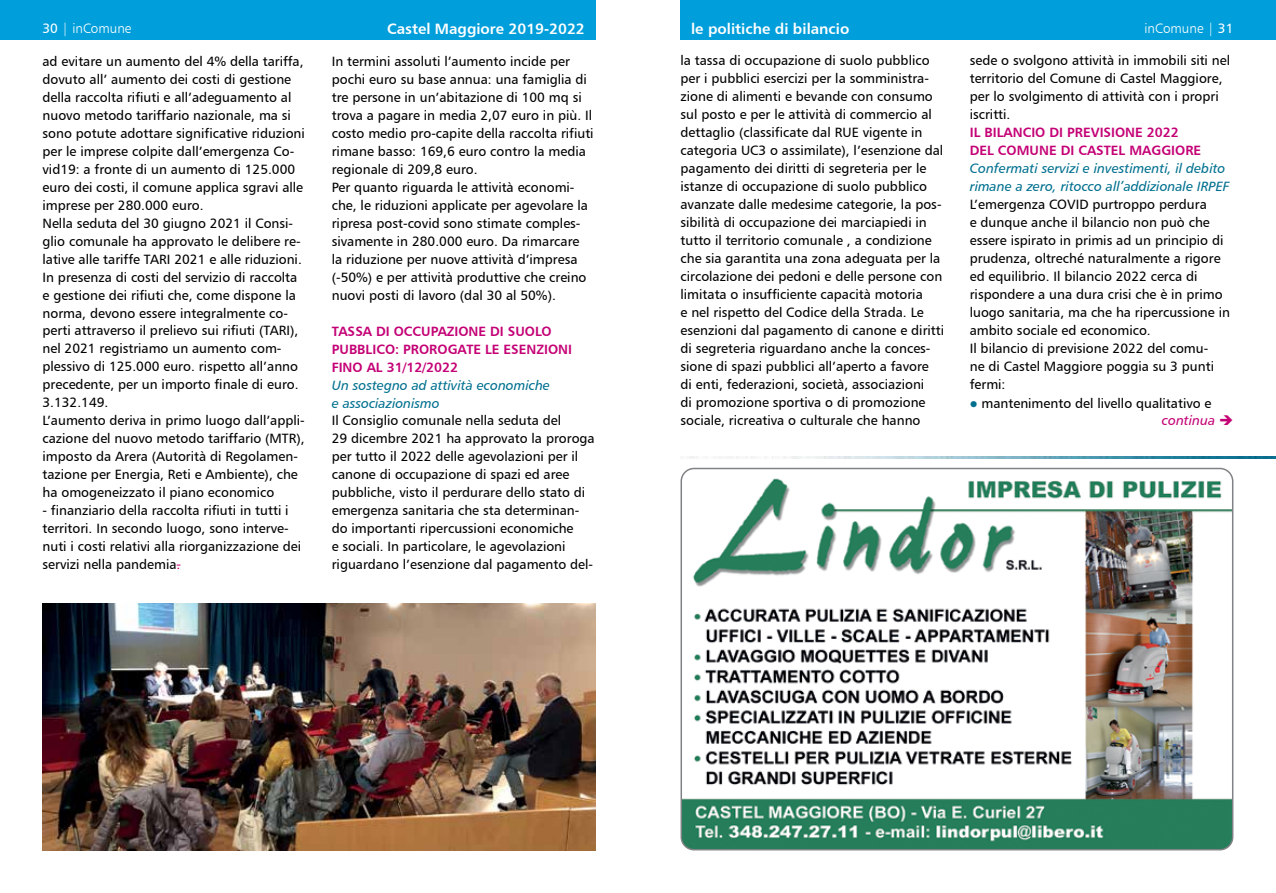
<style>
.page{position:relative;width:1276px;height:893px;background:#fff}
.page>*{position:absolute;margin:0;border:0;box-sizing:border-box;transform-origin:0 0}
.t1{font:15px "Humanist 777 BT Bold B";color:#fff}
.t2{font:13.5px/18px "Humanist 777 BT Roman B";color:#000}
.t3{font:13.5px/18px "Humanist 777 BT Italic B";color:#00708f}
.t4{font:13.5px/18px "Humanist 777 BT Bold B";color:#c40075}
.t5{font:13.5px "Humanist 777 BT Light B";color:#fff}
.t6{font:13.5px "Humanist 777 BT Italic B";color:#c40075}
.s1{font-family:"Humanist 777 BT Roman B"}
.s2{color:#c40075}
.s3{color:#00708f}
</style>
<div class="page">
<img style="left:689px;top:456px;width:587px;height:2px">
<img style="left:683px;top:468px;width:549px;height:382px">
<div style="left:680px;top:468px;width:553px;height:382px;border:2px solid #808285;border-radius:13px"></div>
<div style="left:680px;top:0;width:596px;height:39px;background:#009fdb"></div>
<div style="left:0;top:0;width:595px;height:39px;background:#009fdb"></div>
<img style="left:43px;top:604px;width:552px;height:246px">
<p class="t5" style="left:43px;top:20px;width:90px"><span class="s1">30</span> | inComune</p>
<p class="t5" style="left:1144px;top:20px;width:90px">inComune | <span class="s1">31</span></p>
<p class="t2" style="left:43px;top:52px;width:264px">ad evitare un aumento del 4% della tariffa, dovuto all’ aumento dei costi di gestione della raccolta rifiuti e all’adeguamento al nuovo metodo tariffario nazionale, ma si sono potute adottare significative riduzioni per le imprese colpite dall’emergenza Co&shy;vid19: a fronte di un aumento di 125.000 euro dei costi, il comune applica sgravi alle imprese per 280.000 euro.<br>Nella seduta del 30 giugno 2021 il Consi&shy;glio comunale ha approvato le delibere re&shy;lative alle tariffe TARI 2021 e alle riduzioni.<br>In presenza di costi del servizio di raccolta e gestione dei rifiuti che, come dispone la norma, devono essere integralmente co&shy;perti attraverso il prelievo sui rifiuti (TARI), nel 2021 registriamo un aumento com&shy;plessivo di 125.000 euro. rispetto all’anno precedente, per un importo finale di euro.<br>3.132.149.<br>L’aumento deriva in primo luogo dall’appli&shy;cazione del nuovo metodo tariffario (MTR), imposto da Arera (Autorità di Regolamen&shy;tazione per Energia, Reti e Ambiente), che ha omogeneizzato il piano economico</p>
<p class="t2" style="left:43px;top:501px;width:260px">- finanziario della raccolta rifiuti in tutti i territori. In secondo luogo, sono interve&shy;nuti i costi relativi alla riorganizzazione dei servizi nella pandemia<span class="s2">.</span></p>
<p class="t1" style="left:387px;top:19px;width:199px">Castel Maggiore 2019-2022</p>
<p class="t1" style="left:691px;top:19px;width:160px">le politiche di bilancio</p>
<p class="t2" style="left:680px;top:51px;width:265px">la tassa di occupazione di suolo pubblico per i pubblici esercizi per la somministra&shy;zione di alimenti e bevande con consumo sul posto e per le attività di commercio al dettaglio (classificate dal RUE vigente in categoria UC3 o assimilate), l’esenzione dal pagamento dei diritti di segreteria per le istanze di occupazione di suolo pubblico avanzate dalle medesime categorie, la pos&shy;sibilità di occupazione dei marciapiedi in tutto il territorio comunale , a condizione che sia garantita una zona adeguata per la circolazione dei pedoni e delle persone con limitata o insufficiente capacità motoria<br>e nel rispetto del Codice della Strada. Le esenzioni dal pagamento di canone e diritti di segreteria riguardano anche la conces&shy;sione di spazi pubblici all’aperto a favore<br>di enti, federazioni, società, associazioni<br>di promozione sportiva o di promozione sociale, ricreativa o culturale che hanno</p>
<p class="t2" style="left:969px;top:51px;width:262px">sede o svolgono attività in immobili siti nel territorio del Comune di Castel Maggiore, per lo svolgimento di attività con i propri iscritti.</p>
<p class="t2" style="left:332px;top:52px;width:263px">In termini assoluti l’aumento incide per pochi euro su base annua: una famiglia di tre persone in un’abitazione di 100 mq si trova a pagare in media 2,07 euro in più. Il costo medio pro-capite della raccolta rifiuti rimane basso: 169,6 euro contro la media regionale di 209,8 euro.<br>Per quanto riguarda le attività economi&shy;che, le riduzioni applicate per agevolare la ripresa post-covid sono stimate comples&shy;sivamente in 280.000 euro. Da rimarcare<br>la riduzione per nuove attività d’impresa (-50%) e per attività produttive che creino nuovi posti di lavoro (dal 30 al 50%).</p>
<p class="t4" style="left:332px;top:321px;width:242px">TASSA DI OCCUPAZIONE DI SUOLO<br>PUBBLICO: PROROGATE LE ESENZIONI<br>FINO AL 31/12/2022</p>
<p class="t3" style="left:332px;top:375px;width:220px">Un sostegno ad attività economiche e associazionismo</p>
<p class="t2" style="left:332px;top:412px;width:264px">Il Consiglio comunale nella seduta del<br>29 dicembre 2021 ha approvato la proroga per tutto il 2022 delle agevolazioni per il canone di occupazione di spazi ed aree pubbliche, visto il perdurare dello stato di emergenza sanitaria che sta determinan&shy;do importanti ripercussioni economiche<br>e sociali. In particolare, le agevolazioni riguardano l’esenzione dal pagamento del-</p>
<p class="t4" style="left:969px;top:123px;width:233px">IL BILANCIO DI PREVISIONE 2022<br>DEL COMUNE DI CASTEL MAGGIORE</p>
<p class="t3" style="left:969px;top:159px;width:261px">Confermati servizi e investimenti, il debito rimane a zero, ritocco all’addizionale IRPEF</p>
<p class="t2" style="left:969px;top:195px;width:262px">L’emergenza COVID purtroppo perdura<br>e dunque anche il bilancio non può che essere ispirato in primis ad un principio di prudenza, oltreché naturalmente a rigore ed equilibrio. Il bilancio 2022 cerca di rispondere a una dura crisi che è in primo luogo sanitaria, ma che ha ripercussione in ambito sociale ed economico.<br>Il bilancio di previsione 2022 del comu-<br>ne di Castel Maggiore poggia su 3 punti fermi:</p>
<p class="t2" style="left:969px;top:394px;width:243px"><span class="s3">●</span> mantenimento del livello qualitativo e</p>
<p class="t6" style="left:1162px;top:412px;width:73px">continua ➔</p>
</div>
